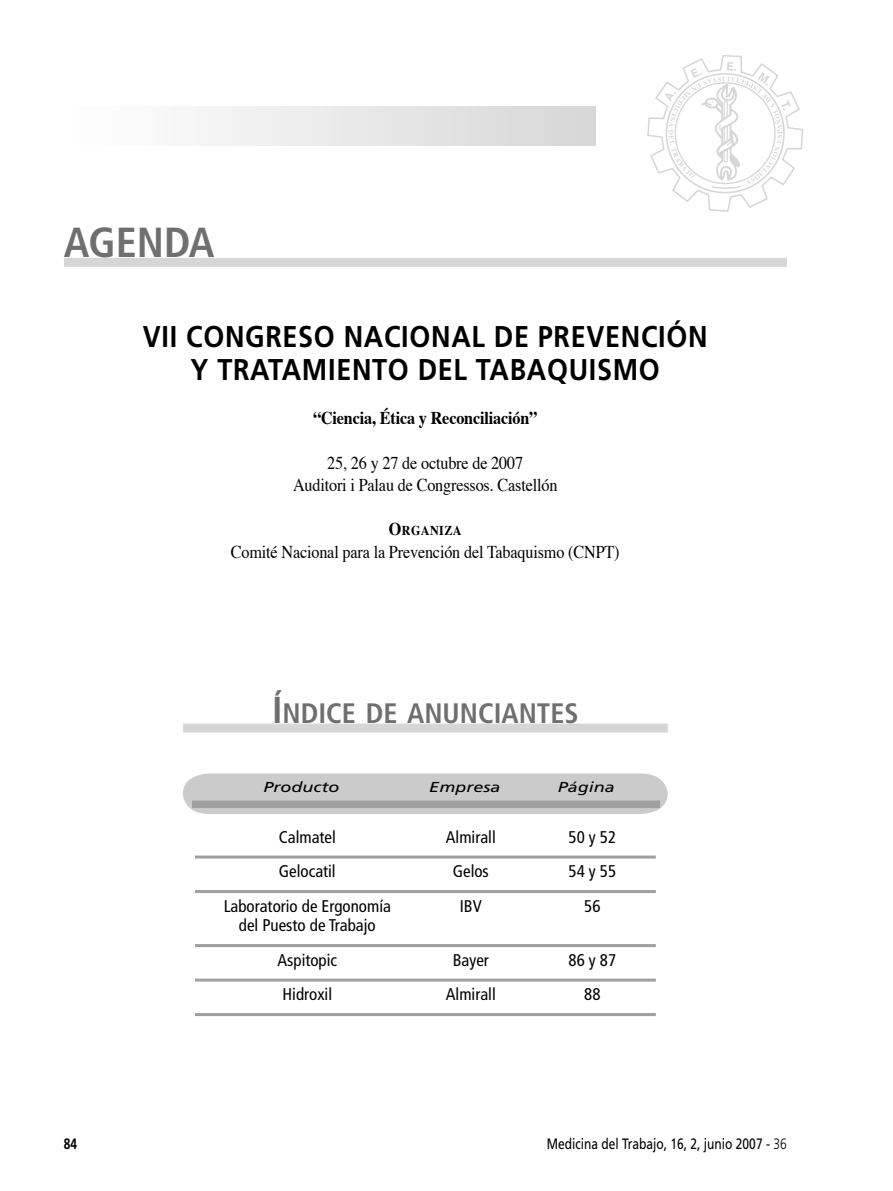
<style>
.page{position:relative;width:893px;height:1191px;background:#fff}
.page>*{position:absolute;margin:0;border:0;box-sizing:border-box;transform-origin:0 0}
.Título_Agenda{font:700 condensed 42px "Frutiger";color:#6f6f6f}
.Ladillo{font:700 30px/33px "Frutiger";letter-spacing:.025em;color:#000;text-align:center;scale:.9 1}
.Título_Agenda-2{font:700 condensed 28.2px "Frutiger";color:#6f6f6f}
.Texto_agenda{font:18px "Times";letter-spacing:-.01em;color:#000;scale:.9 1}
.Texto_agenda-2{font:700 18px "Times";letter-spacing:-.01em;color:#000;scale:.9 1}
.t1{font:condensed 16.95px "Frutiger";color:#000}
.t2{font:15px "Frutiger";color:#000;scale:.8 1}
.t3{font:700 15px "Frutiger";color:#000;scale:.8 1}
.Cintillo{font:italic 14.4px "Frutiger";color:#000;scale:1.25 1}
.Texto_agenda-3{font:700 13.5px "Times";letter-spacing:.035em;color:#000;scale:.9 1}
.s1{font-size:18px}
.s2{font-size:37.5px}
.s3{font-weight:300}
</style>
<div class="page">
<svg style="left:647px;top:55px;width:156px;height:157px"></svg>
<div style="left:64px;top:106px;width:531px;height:39px;background:linear-gradient(to right,#fff,#d6d6d6)"></div>
<div style="left:64px;top:258px;width:723px;height:9px;background:#d6d6d6"></div>
<div style="left:183px;top:773px;width:485px;height:41px;background:#cbcbcb"></div>
<div style="left:192px;top:800px;width:468px;height:8px;background:#9f9f9f"></div>
<hr style="left:195px;top:855px;width:461px;height:3px;background:#9f9f9f">
<hr style="left:195px;top:890px;width:461px;height:3px;background:#9f9f9f">
<hr style="left:195px;top:944px;width:461px;height:3px;background:#9f9f9f">
<hr style="left:195px;top:978px;width:461px;height:3px;background:#9f9f9f">
<hr style="left:195px;top:1013px;width:461px;height:3px;background:#9f9f9f">
<div style="left:183px;top:723px;width:485px;height:9px;background:#d6d6d6"></div>
<p class="Título_Agenda" style="left:64px;top:217px;width:152px">AGENDA</p>
<p class="Ladillo" style="left:143px;top:320px;width:629px">VII CONGRESO NACIONAL DE PREVENCIÓN<br>Y TRATAMIENTO DEL TABAQUISMO</p>
<p class="Texto_agenda-2" style="left:313px;top:400px;width:251px">“Ciencia, Ética y Reconciliación”</p>
<p class="Texto_agenda" style="left:327px;top:446px;width:219px">25, 26 y 27 de octubre de 2007</p>
<p class="Texto_agenda" style="left:293px;top:468px;width:295px">Auditori i Palau de Congressos. Castellón</p>
<p class="Texto_agenda-3" style="left:389px;top:518px;width:82px"><span class="s1">O</span>RGANIZA</p>
<p class="Texto_agenda" style="left:231px;top:535px;width:433px">Comité Nacional para la Prevención del Tabaquismo (CNPT)</p>
<p class="Título_Agenda-2" style="left:272px;top:696px;width:308px"><span class="s2">Í</span>NDICE DE ANUNCIANTES</p>
<p class="Cintillo" style="left:263px;top:778px;width:62px">Producto</p>
<p class="Cintillo" style="left:429px;top:778px;width:58px">Empresa</p>
<p class="Cintillo" style="left:558px;top:778px;width:47px">Página</p>
<p class="t1" style="left:279px;top:827px;width:59px">Calmatel</p>
<p class="t1" style="left:446px;top:827px;width:51px">Almirall</p>
<p class="t1" style="left:569px;top:827px;width:49px">50 y 52</p>
<p class="t1" style="left:279px;top:861px;width:58px">Gelocatil</p>
<p class="t1" style="left:453px;top:861px;width:38px">Gelos</p>
<p class="t1" style="left:569px;top:861px;width:49px">54 y 55</p>
<p class="t1" style="left:224px;top:896px;width:169px">Laboratorio de Ergonomía</p>
<p class="t1" style="left:460px;top:896px;width:24px">IBV</p>
<p class="t1" style="left:584px;top:896px;width:18px">56</p>
<p class="t1" style="left:239px;top:915px;width:138px">del Puesto de Trabajo</p>
<p class="t1" style="left:278px;top:950px;width:61px">Aspitopic</p>
<p class="t1" style="left:453px;top:950px;width:38px">Bayer</p>
<p class="t1" style="left:569px;top:950px;width:49px">86 y 87</p>
<p class="t1" style="left:283px;top:984px;width:51px">Hidroxil</p>
<p class="t1" style="left:446px;top:984px;width:51px">Almirall</p>
<p class="t1" style="left:584px;top:984px;width:18px">88</p>
<p class="t3" style="left:64px;top:1135px;width:18px">84</p>
<p class="t2" style="left:547px;top:1135px;width:301px">Medicina del Trabajo, 16, 2, junio 2007 - <span class="s3">36</span></p>
</div>
